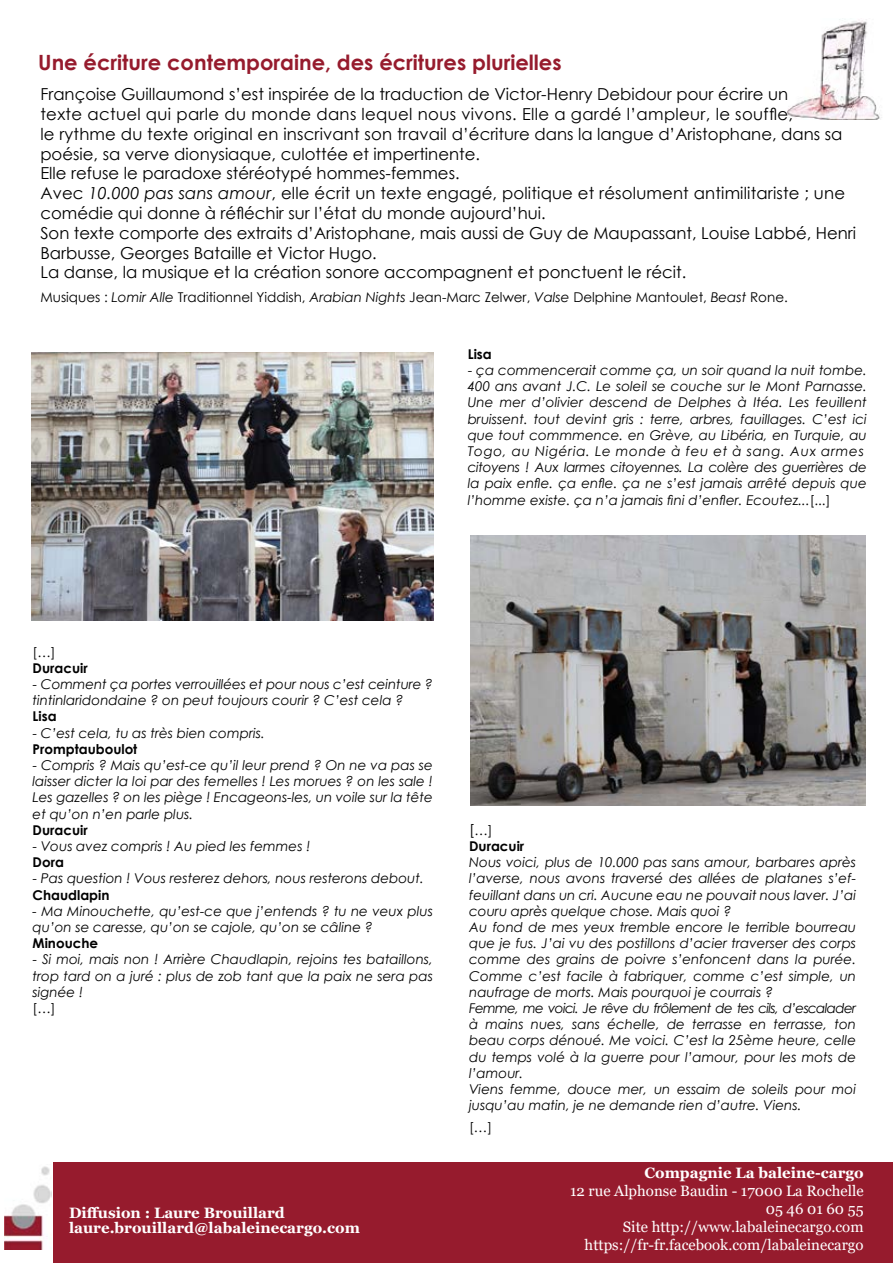
<style>
.page{position:relative;width:893px;height:1263px;background:#fff}
.page>*{position:absolute;margin:0;border:0;box-sizing:border-box;transform-origin:0 0}
.t1{font:700 21px "Century Gothic";color:#961b2d}
.t2{font:16.5px/19.8px "Century Gothic";color:#000}
.t3{font:15px/18px "Georgia";color:#fff;text-align:right}
.t4{font:700 15px/15px "Georgia";color:#fff}
.t5{font:italic 13.5px/16.2px "Century Gothic";color:#000}
.t6{font:13.5px "Century Gothic";color:#000}
.t7{font:700 13.5px/16.2px "Century Gothic";color:#000}
.t8{font:700 13.5px "Georgia";color:#fff}
.t9{font:700 12px/15px "Georgia";color:#fff}
.t10{font:10.5px "Georgia";color:#fff}
.s1{font-style:italic}
.s2{font-style:normal}
.s3{font-weight:700;font-style:normal}
.s4{font-weight:400;font-size:15px}
.s5{font-weight:400}
</style>
<div class="page">
<img style="left:787px;top:19px;width:95px;height:100px">
<img style="left:471px;top:536px;width:395px;height:270px">
<img style="left:31px;top:353px;width:402px;height:268px">
<div style="left:54px;top:1162px;width:839px;height:101px;background:#961b2d"></div>
<img style="left:4px;top:1166px;width:47px;height:83px">
<h1 class="t1" style="left:38px;top:46px;width:525px">Une écriture contemporaine, des écritures plurielles</h1>
<p class="t2" style="left:40px;top:84px;width:817px">Françoise Guillaumond s’est inspirée de la traduction de Victor-Henry Debidour pour écrire un<br>texte actuel qui parle du monde dans lequel nous vivons. Elle a gardé l’ampleur, le souffle,<br>le rythme du texte original en inscrivant son travail d’écriture dans la langue d’Aristophane, dans sa poésie, sa verve dionysiaque, culottée et impertinente.<br>Elle refuse le paradoxe stéréotypé hommes-femmes.<br>Avec <span class="s1">10.000 pas sans amour</span>, elle écrit un texte engagé, politique et résolument antimilitariste ; une comédie qui donne à réfléchir sur l’état du monde aujourd’hui.<br>Son texte comporte des extraits d’Aristophane, mais aussi de Guy de Maupassant, Louise Labbé, Henri Barbusse, Georges Bataille et Victor Hugo.<br>La danse, la musique et la création sonore accompagnent et ponctuent le récit.</p>
<p class="t6" style="left:40px;top:288px;width:749px">Musiques : <span class="s1">Lomir Alle</span> Traditionnel Yiddish, <span class="s1">Arabian Nights</span> Jean-Marc Zelwer, <span class="s1">Valse</span> Delphine Mantoulet, <span class="s1">Beast</span> Rone.</p>
<p class="t7" style="left:468px;top:345px;width:26px">Lisa</p>
<p class="t5" style="left:468px;top:362px;width:401px"><span class="s2">-</span> ça commencerait comme ça, un soir quand la nuit tombe.<br>400 ans avant J.C. Le soleil se couche sur le Mont Parnasse.<br>Une mer d’olivier descend de Delphes à Itéa. Les feuillent bruissent. tout devint gris : terre, arbres, fauillages. C’est ici que tout commmence. en Grève, au Libéria, en Turquie, au Togo, au Nigéria. Le monde à feu et à sang. Aux armes citoyens ! Aux larmes citoyennes. La colère des guerrières de la paix enfle. ça enfle. ça ne s’est jamais arrêté depuis que l’homme existe. ça n’a jamais fini d’enfler. Ecoutez...<span class="s2">[...]</span></p>
<p class="t6" style="left:33px;top:642px;width:24px">[…]</p>
<p class="t7" style="left:33px;top:659px;width:57px">Duracuir</p>
<p class="t5" style="left:33px;top:676px;width:402px"><span class="s2">-</span> Comment ça portes verrouillées et pour nous c’est ceinture ? tintinlaridondaine ? on peut toujours courir ? C’est cela ?</p>
<p class="t7" style="left:33px;top:708px;width:26px">Lisa</p>
<p class="t5" style="left:33px;top:724px;width:234px"><span class="s2">-</span> C’est cela, tu as très bien compris.<br><span class="s3">Promptauboulot</span></p>
<p class="t5" style="left:33px;top:757px;width:402px;text-align:justify"><span class="s2">-</span> Compris ? Mais qu’est-ce qu’il leur prend ? On ne va pas se laisser dicter la loi par des femelles ! Les morues ? on les sale !<br>Les gazelles ? on les piège ! Encageons-les, un voile sur la tête et qu’on n’en parle plus.</p>
<p class="t7" style="left:33px;top:821px;width:57px">Duracuir</p>
<p class="t5" style="left:33px;top:838px;width:279px"><span class="s2">-</span> Vous avez compris ! Au pied les femmes !<br><span class="s3">Dora</span></p>
<p class="t5" style="left:33px;top:870px;width:393px"><span class="s2">-</span> Pas question ! Vous resterez dehors, nous resterons debout.<br><span class="s3">Chaudlapin</span></p>
<p class="t5" style="left:33px;top:902px;width:402px">- Ma Minouchette, qu’est-ce que j’entends ? tu ne veux plus qu’on se caresse, qu’on se cajole, qu’on se câline ?</p>
<p class="t7" style="left:33px;top:934px;width:67px">Minouche</p>
<p class="t5" style="left:33px;top:951px;width:402px;text-align:justify"><span class="s2">-</span> Si moi, mais non ! Arrière Chaudlapin, rejoins tes bataillons, trop tard on a juré : plus de zob tant que la paix ne sera pas signée !</p>
<p class="t6" style="left:33px;top:999px;width:24px">[…]</p>
<p class="t4" style="left:69px;top:1206px;width:292px">Diffusion : Laure Brouillard laure.brouillard@labaleinecargo.com</p>
<p class="t9" style="left:74px;top:1212px;width:234px">Diffusion : Laure Brouillard laure.brouillard@labaleinecargo.com</p>
<p class="t7" style="left:469px;top:821px;width:57px"><span class="s4">[</span><span class="s5">…]<br></span>Duracuir</p>
<p class="t5" style="left:469px;top:854px;width:388px">Nous voici, plus de 10.000 pas sans amour, barbares après l’averse, nous avons traversé des allées de platanes s’ef&shy;feuillant dans un cri. Aucune eau ne pouvait nous laver. J’ai couru après quelque chose. Mais quoi ?<br>Au fond de mes yeux tremble encore le terrible bourreau que je fus. J’ai vu des postillons d’acier traverser des corps comme des grains de poivre s’enfoncent dans la purée.<br>Comme c’est facile à fabriquer, comme c’est simple, un naufrage de morts. Mais pourquoi je courrais ?<br>Femme, me voici. Je rêve du frôlement de tes cils, d’escalader à mains nues, sans échelle, de terrasse en terrasse, ton beau corps dénoué. Me voici. C’est la 25ème heure, celle du temps volé à la guerre pour l’amour, pour les mots de l’amour.<br>Viens femme, douce mer, un essaim de soleils pour moi jusqu’au matin, je ne demande rien d’autre. Viens.</p>
<p class="t6" style="left:469px;top:1117px;width:24px">[…]</p>
<p class="t4" style="left:644px;top:1166px;width:221px">Compagnie La baleine-cargo</p>
<p class="t3" style="left:570px;top:1182px;width:295px">12 rue Alphonse Baudin - 17000 La Rochelle 05 46 01 60 55<br>Site http://www.labaleinecargo.com https://fr-fr.facebook.com/labaleinecargo</p>
<p class="t8" style="left:676px;top:1185px;width:199px">Compagnie La baleine-cargo</p>
<p class="t10" style="left:804px;top:1219px;width:70px">06 82 39 51 06</p>
</div>
